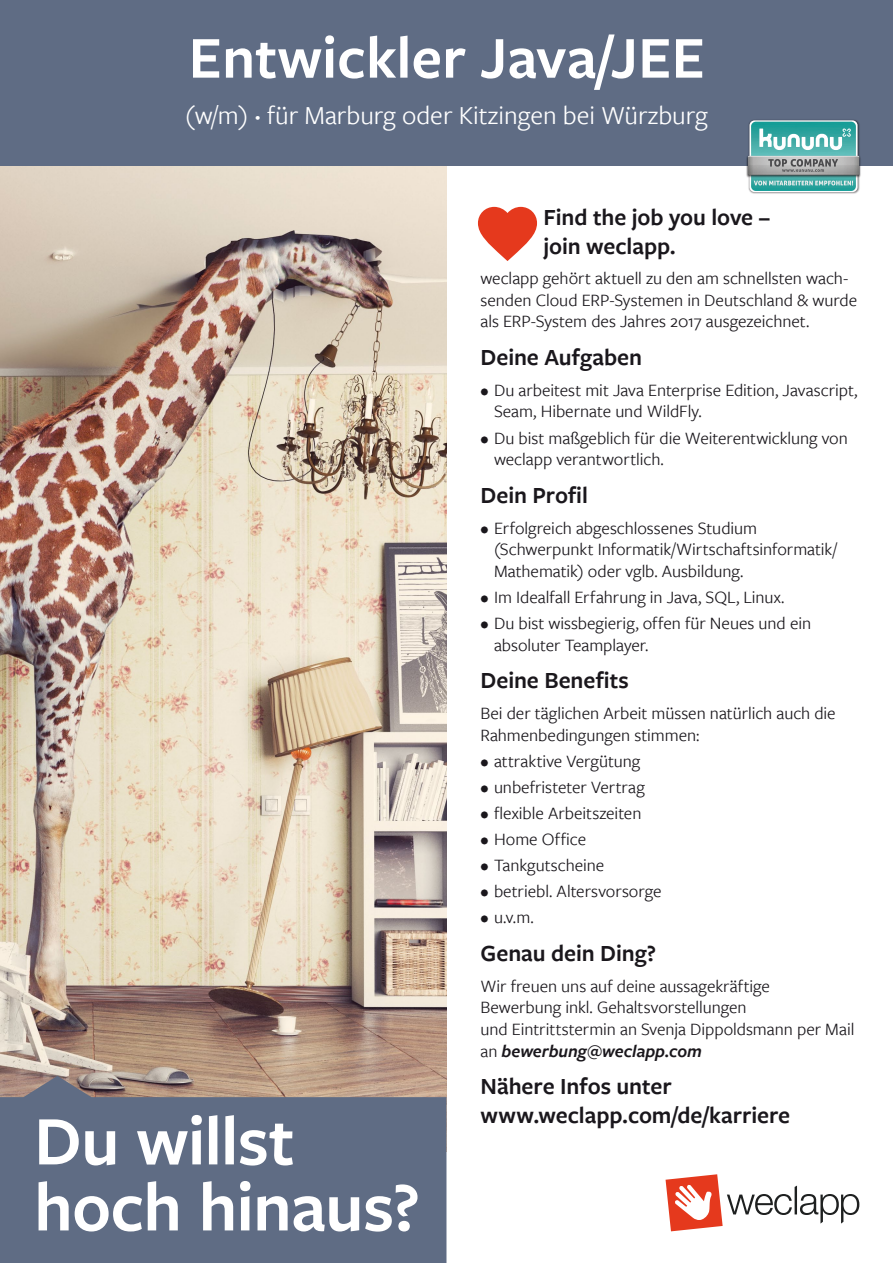
<style>
.page{position:relative;width:893px;height:1263px;background:#fff}
.page>*{position:absolute;margin:0;border:0;box-sizing:border-box;transform-origin:0 0}
.t1{font:600 72px/66px "Freight Sans Pro";letter-spacing:-.01em;color:#fff}
.t2{font:600 61.5px "Freight Sans Pro";color:#fff}
.t3{font:27px "Freight Sans Pro";color:#fff}
.t4{font:600 24px/28.8px "Freight Sans Pro";color:#1a171c}
.t5{font:18px/21.6px "Freight Sans Pro";color:#1a171c}
.s1{font-weight:600;font-style:italic}
</style>
<div class="page">
<img style="left:0;top:166px;width:446px;height:910px">
<svg style="left:0;top:1076px;width:446px;height:187px;background:#677084"></svg>
<svg style="left:666px;top:1174px;width:193px;height:57px"></svg>
<div style="left:0;top:0;width:893px;height:166px;background:#5f6c84"></div>
<svg style="left:478px;top:207px;width:59px;height:54px"></svg>
<img style="left:750px;top:124px;width:110px;height:70px">
<img style="left:746px;top:155px;width:115px;height:22px">
<svg style="left:748px;top:120px;width:111px;height:72px;background:#75b1ae"></svg>
<h2 class="t2" style="left:189px;top:16px;width:518px">Entwickler Java/JEE</h2>
<h3 class="t3" style="left:185px;top:101px;width:524px">(w/m) für Marburg oder Kitzingen bei Würzburg</h3>
<h1 class="t1" style="left:34px;top:1105px;width:388px">Du willst hoch hinaus?</h1>
<h3 class="t4" style="left:543px;top:202px;width:228px">Find the job you love – join weclapp.</h3>
<p class="t5" style="left:480px;top:268px;width:378px">weclapp gehört aktuell zu den am schnellsten wach&shy;senden Cloud ERP-Systemen in Deutschland &amp; wurde als ERP-System des Jahres 2017 ausgezeichnet.</p>
<h3 class="t4" style="left:480px;top:342px;width:163px">Deine Aufgaben</h3>
<p class="t5" style="left:494px;top:380px;width:365px;text-indent:-14px">• Du arbeitest mit Java Enterprise Edition, Javascript,<br>Seam, Hibernate und WildFly.</p>
<p class="t5" style="left:494px;top:427px;width:355px;text-indent:-14px">• Du bist maßgeblich für die Weiterentwicklung von weclapp verantwortlich.</p>
<h3 class="t4" style="left:480px;top:480px;width:109px">Dein Profil</h3>
<p class="t5" style="left:494px;top:517px;width:344px;text-indent:-14px">• Erfolgreich abgeschlossenes Studium (Schwerpunkt Informatik/Wirtschaftsinformatik/<br>Mathematik) oder vglb. Ausbildung.</p>
<p class="t5" style="left:480px;top:587px;width:306px">• Im Idealfall Erfahrung in Java, SQL, Linux.</p>
<p class="t5" style="left:494px;top:613px;width:319px;text-indent:-14px">• Du bist wissbegierig, offen für Neues und ein absoluter Teamplayer.</p>
<h3 class="t4" style="left:480px;top:665px;width:150px">Deine Benefits</h3>
<p class="t5" style="left:480px;top:703px;width:357px">Bei der täglichen Arbeit müssen natürlich auch die<br>Rahmenbedingungen stimmen:</p>
<p class="t5" style="left:480px;top:750px;width:161px">• attraktive Vergütung</p>
<p class="t5" style="left:480px;top:776px;width:166px">• unbefristeter Vertrag</p>
<p class="t5" style="left:480px;top:803px;width:162px">• flexible Arbeitszeiten</p>
<p class="t5" style="left:480px;top:829px;width:107px">• Home Office</p>
<p class="t5" style="left:480px;top:855px;width:125px">• Tankgutscheine</p>
<p class="t5" style="left:480px;top:881px;width:183px">• betriebl. Altersvorsorge</p>
<p class="t5" style="left:480px;top:907px;width:55px">• u.v.m.</p>
<h3 class="t4" style="left:480px;top:938px;width:177px">Genau dein Ding?</h3>
<p class="t5" style="left:480px;top:975px;width:375px">Wir freuen uns auf deine aussagekräftige Bewerbung inkl. Gehaltsvorstellungen<br>und Eintrittstermin an Svenja Dippoldsmann per Mail an <span class="s1">bewerbung@weclapp.com</span></p>
<h3 class="t4" style="left:480px;top:1071px;width:311px">Nähere Infos unter www.weclapp.com/de/karriere</h3>
</div>
